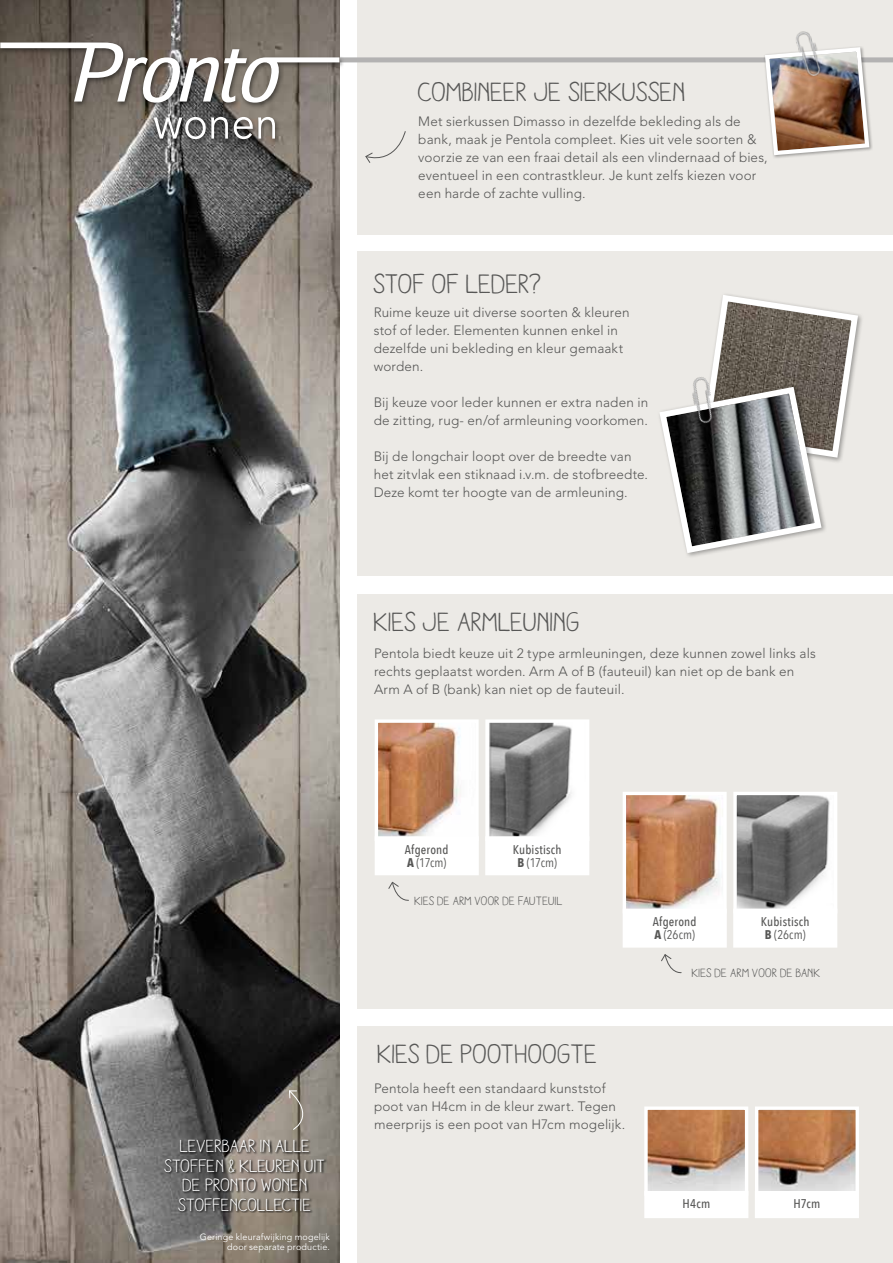
<style>
.page{position:relative;width:893px;height:1263px;background:#fff}
.page>*{position:absolute;margin:0;border:0;box-sizing:border-box;transform-origin:0 0}
.t1{font:27.3px "Aracne";color:#575756}
.t2{font:27px "Aracne";color:#575756}
.t3{font:18px/19.5px "Aracne";color:#fff;text-align:center}
.t4{font:300 13.5px/18px "Avenir LT Std";letter-spacing:.01em;color:#575756}
.t5{font:500 12.6px/13.2px "Avenir Next Condensed";letter-spacing:.015em;color:#575756}
.t6{font:12.15px "Aracne";letter-spacing:.02em;color:#575756}
.t7{font:9px/10.5px "Avenir LT Std";letter-spacing:.015em;color:#fff;text-align:right}
.s1{font-weight:700}
.s2{font-weight:400}
</style>
<div class="page">
<div style="left:357px;top:0;width:536px;height:234px;background:#eceae6"></div>
<img style="left:0;top:0;width:339px;height:1263px">
<div style="left:0;top:40px;width:893px;height:106px;background:#000;opacity:.5"></div>
<svg style="left:288px;top:1090px;width:29px;height:40px"></svg>
<svg style="left:164px;top:1139px;width:163px;height:74px;background:#6d6863"></svg>
<div style="left:357px;top:594px;width:536px;height:414px;background:#eceae6"></div>
<div style="left:357px;top:1026px;width:536px;height:237px;background:#eceae6"></div>
<svg style="left:0;top:43px;width:893px;height:121px"></svg>
<img style="left:789px;top:31px;width:36px;height:49px">
<div style="left:358px;top:252px;width:535px;height:324px;background:#eceae6"></div>
<svg style="left:659px;top:294px;width:202px;height:262px"></svg>
<img style="left:678px;top:374px;width:51px;height:57px">
<img style="left:489px;top:723px;width:96px;height:113px">
<div style="left:485px;top:719px;width:104px;height:122px;border:3px solid #fff"></div>
<img style="left:379px;top:723px;width:96px;height:113px">
<div style="left:375px;top:719px;width:104px;height:122px;border:3px solid #fff"></div>
<div style="left:376px;top:838px;width:101px;height:35px;background:#fff"></div>
<div style="left:375px;top:836px;width:104px;height:39px;border:3px solid #fff"></div>
<div style="left:487px;top:838px;width:101px;height:35px;background:#fff"></div>
<div style="left:485px;top:836px;width:104px;height:39px;border:3px solid #fff"></div>
<img style="left:648px;top:1110px;width:96px;height:81px">
<div style="left:644px;top:1106px;width:104px;height:90px;border:3px solid #fff"></div>
<div style="left:646px;top:1193px;width:101px;height:23px;background:#fff"></div>
<div style="left:644px;top:1191px;width:104px;height:27px;border:3px solid #fff"></div>
<img style="left:759px;top:1110px;width:96px;height:81px">
<div style="left:755px;top:1106px;width:104px;height:90px;border:3px solid #fff"></div>
<div style="left:756px;top:1193px;width:101px;height:23px;background:#fff"></div>
<div style="left:755px;top:1191px;width:104px;height:27px;border:3px solid #fff"></div>
<svg style="left:388px;top:881px;width:21px;height:20px"></svg>
<img style="left:737px;top:796px;width:96px;height:113px">
<div style="left:733px;top:792px;width:104px;height:121px;border:3px solid #fff"></div>
<img style="left:627px;top:796px;width:96px;height:113px">
<div style="left:623px;top:792px;width:104px;height:121px;border:3px solid #fff"></div>
<div style="left:624px;top:910px;width:101px;height:36px;background:#fff"></div>
<div style="left:623px;top:909px;width:104px;height:39px;border:3px solid #fff"></div>
<div style="left:735px;top:910px;width:101px;height:36px;background:#fff"></div>
<div style="left:733px;top:909px;width:104px;height:39px;border:3px solid #fff"></div>
<svg style="left:661px;top:954px;width:21px;height:20px"></svg>
<h2 class="t2" style="left:418px;top:76px;width:269px">COMBINEER JE SIERKUSSEN</h2>
<p class="t4" style="left:418px;top:112px;width:351px">Met sierkussen Dimasso in dezelfde bekleding als de bank, maak je Pentola compleet. Kies uit vele soorten &amp; voorzie ze van een fraai detail als een vlindernaad of bies, eventueel in een contrastkleur. Je kunt zelfs kiezen voor een harde of zachte vulling.</p>
<h1 class="t1" style="left:374px;top:268px;width:169px">STOF OF LEDER?</h1>
<p class="t4" style="left:374px;top:304px;width:257px">Ruime keuze uit diverse soorten &amp; kleuren stof of leder. Elementen kunnen enkel in dezelfde uni bekleding en kleur gemaakt worden.</p>
<p class="t4" style="left:374px;top:394px;width:276px">Bij keuze voor leder kunnen er extra naden in de zitting, rug- en/of armleuning voorkomen.</p>
<p class="t4" style="left:374px;top:448px;width:276px">Bij de longchair loopt over de breedte van het zitvlak een stiknaad i.v.m. de stofbreedte.<br>Deze komt ter hoogte van de armleuning.</p>
<h2 class="t2" style="left:374px;top:606px;width:208px">KIES JE ARMLEUNING</h2>
<p class="t4" style="left:374px;top:644px;width:443px">Pentola biedt keuze uit 2 type armleuningen, deze kunnen zowel links als rechts geplaatst worden. Arm A of B (fauteuil) kan niet op de bank en<br>Arm A of B (bank) kan niet op de fauteuil.</p>
<h3 class="t3" style="left:165px;top:1136px;width:163px">LEVERBAAR IN ALLE<br>STOFFEN &amp; KLEUREN UIT<br>DE PRONTO WONEN<br>STOFFENCOLLECTIE</h3>
<p class="t7" style="left:200px;top:1231px;width:132px">Geringe kleurafwijking mogelijk door separate productie.</p>
<p class="t5" style="left:405px;top:843px;width:45px">Afgerond<br><span class="s1">A</span> <span class="s2">(17cm)</span></p>
<p class="t5" style="left:513px;top:843px;width:50px;text-align:center">Kubistisch<br><span class="s1">B</span> <span class="s2">(17cm)</span></p>
<p class="t6" style="left:415px;top:893px;width:150px">KIES DE ARM VOOR DE FAUTEUIL</p>
<h2 class="t2" style="left:378px;top:1038px;width:222px">KIES DE POOTHOOGTE</h2>
<p class="t4" style="left:374px;top:1079px;width:253px">Pentola heeft een standaard kunststof poot van H4cm in de kleur zwart. Tegen meerprijs is een poot van H7cm mogelijk.</p>
<p class="t5" style="left:653px;top:915px;width:45px">Afgerond<br><span class="s1">A</span> <span class="s2">(26cm)</span></p>
<p class="t5" style="left:761px;top:915px;width:50px;text-align:center">Kubistisch<br><span class="s1">B</span> <span class="s2">(26cm)</span></p>
<p class="t6" style="left:692px;top:966px;width:130px">KIES DE ARM VOOR DE BANK</p>
<p class="t5" style="left:682px;top:1197px;width:29px">H4cm</p>
<p class="t5" style="left:793px;top:1197px;width:28px">H7cm</p>
</div>
